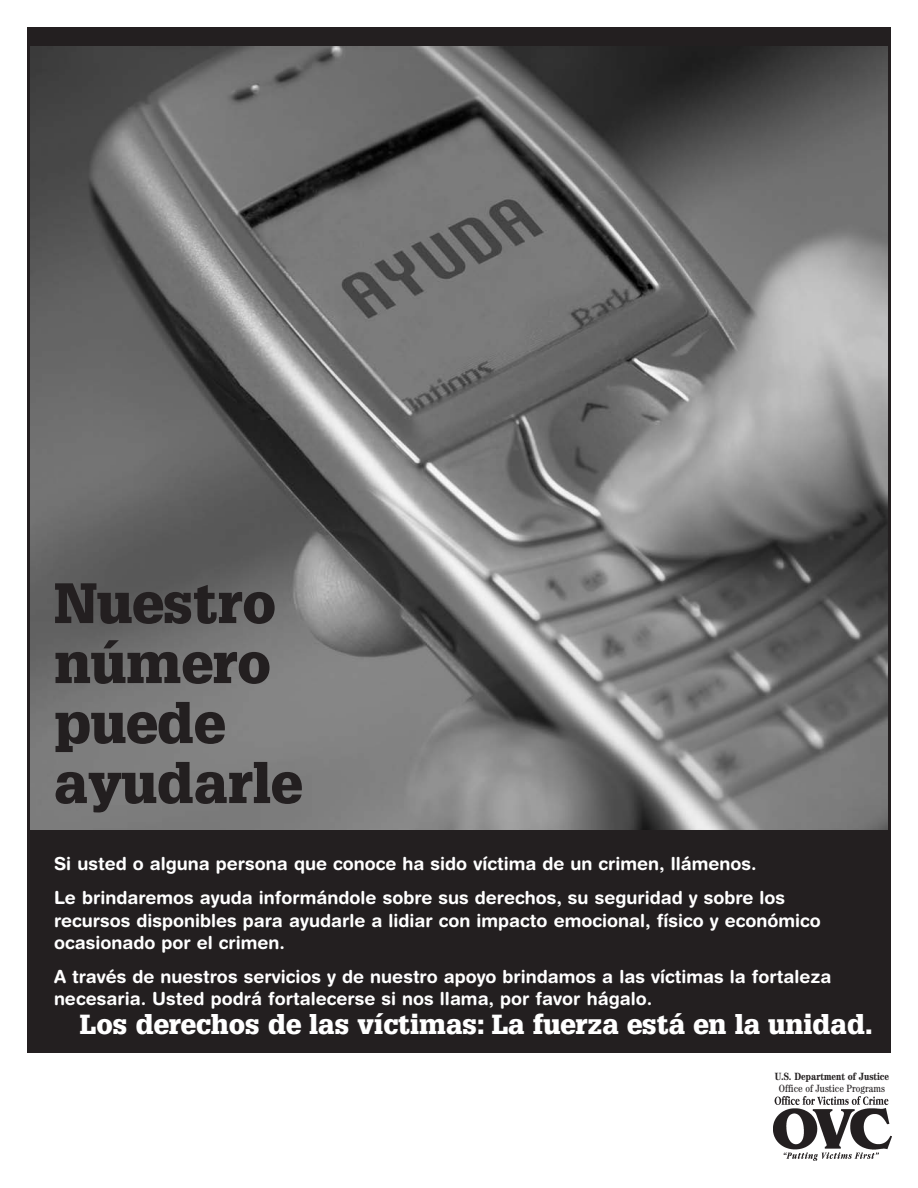
<style>
.page{position:relative;width:918px;height:1188px;background:#fff}
.page>*{position:absolute;margin:0;border:0;box-sizing:border-box;transform-origin:0 0}
.t1{font:900 55.5px/60px "Glypha";color:#231f20}
.t2{font:900 27px "Glypha";color:#fff}
.t3{font:700 18px/22.5px "Helvetica Rounded";color:#fff}
.t4{font:700 condensed 10.5px "Century";color:#231f20}
.t5{font:condensed 10.5px "Century";color:#231f20}
</style>
<div class="page">
<div style="left:27px;top:27px;width:864px;height:27px;background:#231f20"></div>
<img style="left:31px;top:46px;width:856px;height:784px">
<div style="left:27px;top:830px;width:864px;height:223px;background:#231f20"></div>
<img style="left:773px;top:1096px;width:119px;height:65px">
<p class="t1" style="left:54px;top:577px;width:249px">Nuestro número puede ayudarle</p>
<p class="t3" style="left:54px;top:855px;width:704px">Si usted o alguna persona que conoce ha sido víctima de un crimen, llámenos.</p>
<p class="t3" style="left:54px;top:888px;width:768px">Le brindaremos ayuda informándole sobre sus derechos, su seguridad y sobre los recursos disponibles para ayudarle a lidiar con impacto emocional, físico y económico</p>
<p class="t3" style="left:54px;top:967px;width:779px">A través de nuestros servicios y de nuestro apoyo brindamos a las víctimas la fortaleza</p>
<p class="t2" style="left:80px;top:1014px;width:794px">Los derechos de las víctimas: La fuerza está en la unidad.</p>
<p class="t4" style="left:775px;top:1073px;width:116px">U.S. Department of Justice</p>
<p class="t5" style="left:779px;top:1085px;width:108px">Office of Justice Programs</p>
<p class="t3" style="left:54px;top:933px;width:233px">ocasionado por el crimen.</p>
<p class="t3" style="left:54px;top:990px;width:600px">necesaria. Usted podrá fortalecerse si nos llama, por favor hágalo.</p>
</div>
